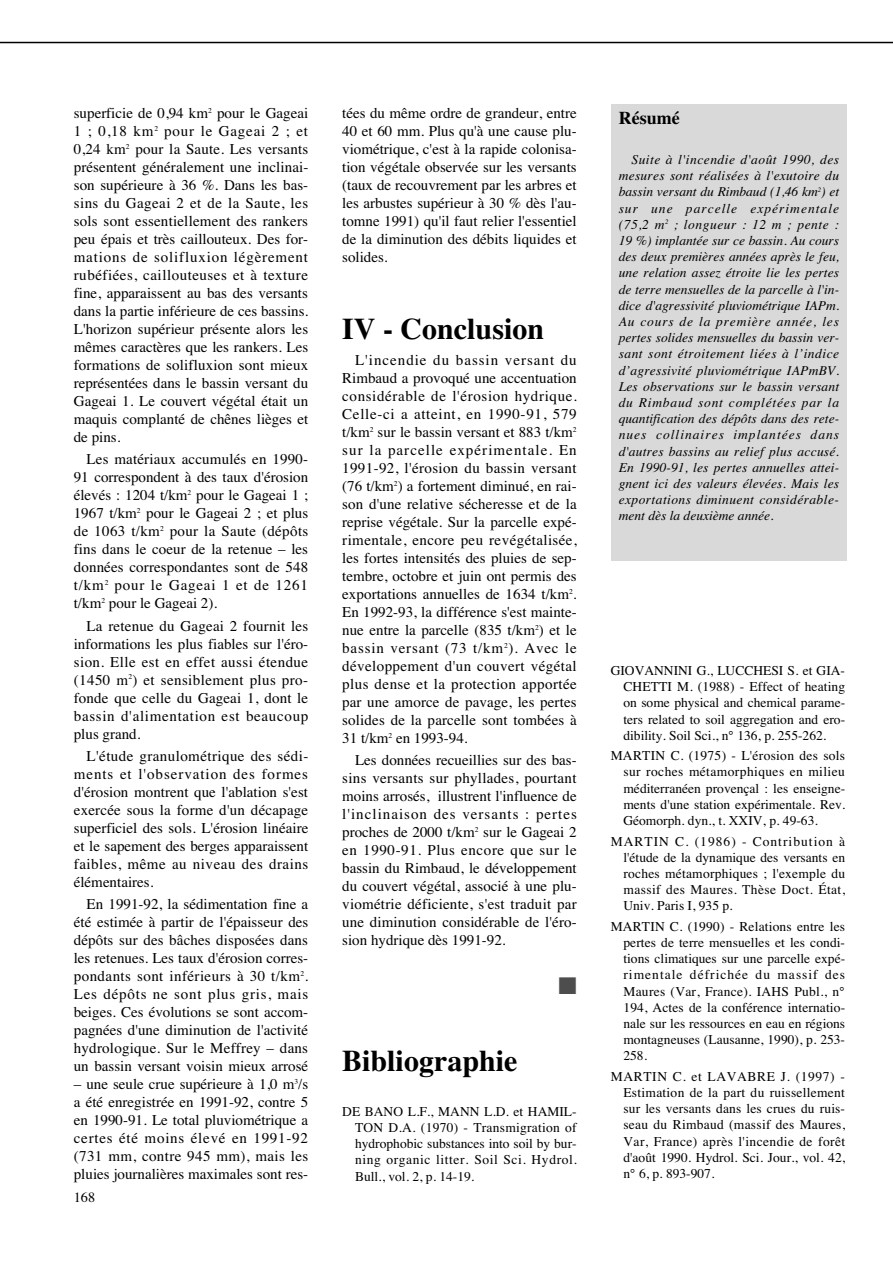
<style>
.page{position:relative;width:893px;height:1263px;background:#fff}
.page>*{position:absolute;margin:0;border:0;box-sizing:border-box;transform-origin:0 0}
.t1{font:700 30px "Times";color:#000}
.t2{font:24px "Zapf Dingbats";color:#4d4d4d}
.t3{font:700 18px "Times";color:#000}
.t4{font:15px/18px "Times";color:#000;text-align:justify}
.t5{font:14.25px "Times";color:#000}
.t6{font:13.5px/16.2px "Times";color:#000;text-align:justify}
.t7{font:italic 13.5px/16.2px "Times";letter-spacing:.03em;color:#000;text-align:justify}
</style>
<div class="page">
<hr style="left:0;top:42px;width:892px;height:1px;background:#000">
<div style="left:611px;top:104px;width:235px;height:457px;background:#d9d9d9"></div>
<p class="t4" style="left:74px;top:105px;width:236px">superficie de 0,94 km<sup>2</sup> pour le Gageai 1 ; 0,18 km<sup>2</sup> pour le Gageai 2 ; et 0,24 km<sup>2</sup> pour la Saute. Les versants présentent généralement une inclinai&shy;son supérieure à 36 %. Dans les bas&shy;sins du Gageai 2 et de la Saute, les sols sont essentiellement des rankers peu épais et très caillouteux. Des for&shy;mations de solifluxion légèrement rubéfiées, caillouteuses et à texture fine, apparaissent au bas des versants dans la partie inférieure de ces bassins.<br>L'horizon supérieur présente alors les mêmes caractères que les rankers. Les formations de solifluxion sont mieux représentées dans le bassin versant du Gageai 1. Le couvert végétal était un maquis complanté de chênes lièges et de pins.</p>
<p class="t4" style="left:74px;top:451px;width:236px;text-indent:13px">Les matériaux accumulés en 1990- 91 correspondent à des taux d'érosion élevés : 1204 t/km<sup>2</sup> pour le Gageai 1 ; 1967 t/km<sup>2</sup> pour le Gageai 2 ; et plus de 1063 t/km<sup>2</sup> pour la Saute (dépôts fins dans le coeur de la retenue – les données correspondantes sont de 548 t/km<sup>2</sup> pour le Gageai 1 et de 1261 t/km<sup>2</sup> pour le Gageai 2).</p>
<p class="t4" style="left:74px;top:617px;width:236px;text-indent:13px">La retenue du Gageai 2 fournit les informations les plus fiables sur l'éro&shy;sion. Elle est en effet aussi étendue (1450 m<sup>2</sup>) et sensiblement plus pro&shy;fonde que celle du Gageai 1, dont le bassin d'alimentation est beaucoup plus grand.</p>
<p class="t4" style="left:74px;top:748px;width:236px;text-indent:13px">L'étude granulométrique des sédi&shy;ments et l'observation des formes d'érosion montrent que l'ablation s'est exercée sous la forme d'un décapage superficiel des sols. L'érosion linéaire et le sapement des berges apparaissent faibles, même au niveau des drains élémentaires.</p>
<p class="t4" style="left:74px;top:896px;width:236px;text-indent:13px">En 1991-92, la sédimentation fine a été estimée à partir de l'épaisseur des dépôts sur des bâches disposées dans les retenues. Les taux d'érosion corres&shy;pondants sont inférieurs à 30 t/km<sup>2</sup>.<br>Les dépôts ne sont plus gris, mais beiges. Ces évolutions se sont accom&shy;pagnées d'une diminution de l'activité hydrologique. Sur le Meffrey – dans un bassin versant voisin mieux arrosé</p>
<p class="t4" style="left:74px;top:1076px;width:236px">– une seule crue supérieure à 1,0 m<sup>3</sup>/s a été enregistrée en 1991-92, contre 5 en 1990-91. Le total pluviométrique a certes été moins élevé en 1991-92 (731 mm, contre 945 mm), mais les pluies journalières maximales sont res-</p>
<p class="t5" style="left:74px;top:1188px;width:23px">168</p>
<p class="t4" style="left:342px;top:105px;width:236px">tées du même ordre de grandeur, entre 40 et 60 mm. Plus qu'à une cause plu&shy;viométrique, c'est à la rapide colonisa&shy;tion végétale observée sur les versants (taux de recouvrement par les arbres et les arbustes supérieur à 30 % dès l'au&shy;tomne 1991) qu'il faut relier l'essentiel de la diminution des débits liquides et solides.</p>
<h1 class="t1" style="left:342px;top:309px;width:203px">IV - Conclusion</h1>
<p class="t4" style="left:342px;top:352px;width:236px;text-indent:13px">L'incendie du bassin versant du Rimbaud a provoqué une accentuation considérable de l'érosion hydrique.<br>Celle-ci a atteint, en 1990-91, 579 t/km<sup>2</sup> sur le bassin versant et 883 t/km<sup>2 </sup>sur la parcelle expérimentale. En 1991-92, l'érosion du bassin versant (76 t/km<sup>2</sup>) a fortement diminué, en rai&shy;son d'une relative sécheresse et de la reprise végétale. Sur la parcelle expé&shy;rimentale, encore peu revégétalisée, les fortes intensités des pluies de sep&shy;tembre, octobre et juin ont permis des exportations annuelles de 1634 t/km<sup>2</sup>.<br>En 1992-93, la différence s'est mainte&shy;nue entre la parcelle (835 t/km<sup>2</sup>) et le bassin versant (73 t/km<sup>2</sup>). Avec le développement d'un couvert végétal plus dense et la protection apportée par une amorce de pavage, les pertes solides de la parcelle sont tombées à 31 t/km<sup>2</sup> en 1993-94.</p>
<p class="t4" style="left:342px;top:752px;width:236px;text-indent:13px">Les données recueillies sur des bas&shy;sins versants sur phyllades, pourtant moins arrosés, illustrent l'influence de l'inclinaison des versants : pertes proches de 2000 t/km<sup>2</sup> sur le Gageai 2 en 1990-91. Plus encore que sur le bassin du Rimbaud, le développement du couvert végétal, associé à une plu&shy;viométrie déficiente, s'est traduit par une diminution considérable de l'éro&shy;sion hydrique dès 1991-92.</p>
<h2 class="t2" style="left:558px;top:975px;width:20px">■</h2>
<h1 class="t1" style="left:342px;top:1041px;width:177px">Bibliographie</h1>
<p class="t6" style="left:355px;top:1104px;width:223px;text-indent:-13px">DE BANO L.F., MANN L.D. et HAMIL-TON D.A. (1970) - Transmigration of hydrophobic substances into soil by bur&shy;ning organic litter. Soil Sci. Hydrol.<br>Bull., vol. 2, p. 14-19.</p>
<p class="t3" style="left:618px;top:106px;width:62px">Résumé</p>
<p class="t7" style="left:618px;top:152px;width:222px;text-indent:13px">Suite à l'incendie d'août 1990, des mesures sont réalisées à l'exutoire du bassin versant du Rimbaud (1,46 km<sup>2</sup>) et sur une parcelle expérimentale (75,2 m<sup>2</sup> ; longueur : 12 m ; pente :<br>19 %) implantée sur ce bassin. Au cours des deux premières années après le feu, une relation assez étroite lie les pertes de terre mensuelles de la parcelle à l'in&shy;dice d'agressivité pluviométrique IAPm.<br>Au cours de la première année, les pertes solides mensuelles du bassin ver&shy;sant sont étroitement liées à l’indice d’agressivité pluviométrique IAPmBV.<br>Les observations sur le bassin versant du Rimbaud sont complétées par la quantification des dépôts dans des rete&shy;nues collinaires implantées dans d'autres bassins au relief plus accusé.<br>En 1990-91, les pertes annuelles attei&shy;gnent ici des valeurs élevées. Mais les exportations diminuent considérable&shy;ment dès la deuxième année.</p>
<p class="t6" style="left:623px;top:663px;width:223px;text-indent:-13px">GIOVANNINI G., LUCCHESI S. et GIA-CHETTI M. (1988) - Effect of heating on some physical and chemical parame&shy;ters related to soil aggregation and ero&shy;dibility. Soil Sci., n° 136, p. 255-262.</p>
<p class="t6" style="left:623px;top:748px;width:223px;text-indent:-13px">MARTIN C. (1975) - L'érosion des sols sur roches métamorphiques en milieu méditerranéen provençal : les enseigne&shy;ments d'une station expérimentale. Rev.<br>Géomorph. dyn., t. XXIV, p. 49-63.</p>
<p class="t6" style="left:623px;top:834px;width:223px;text-indent:-13px">MARTIN C. (1986) - Contribution à l'étude de la dynamique des versants en roches métamorphiques ; l'exemple du massif des Maures. Thèse Doct. État, Univ. Paris I, 935 p.</p>
<p class="t6" style="left:623px;top:919px;width:223px;text-indent:-13px">MARTIN C. (1990) - Relations entre les pertes de terre mensuelles et les condi&shy;tions climatiques sur une parcelle expé&shy;rimentale défrichée du massif des Maures (Var, France). IAHS Publ., n° 194, Actes de la conférence internatio&shy;nale sur les ressources en eau en régions montagneuses (Lausanne, 1990), p. 253- 258.</p>
<p class="t6" style="left:623px;top:1069px;width:223px;text-indent:-13px">MARTIN C. et LAVABRE J. (1997) - Estimation de la part du ruissellement sur les versants dans les crues du ruis&shy;seau du Rimbaud (massif des Maures, Var, France) après l'incendie de forêt d'août 1990. Hydrol. Sci. Jour., vol. 42, n° 6, p. 893-907.</p>
</div>
